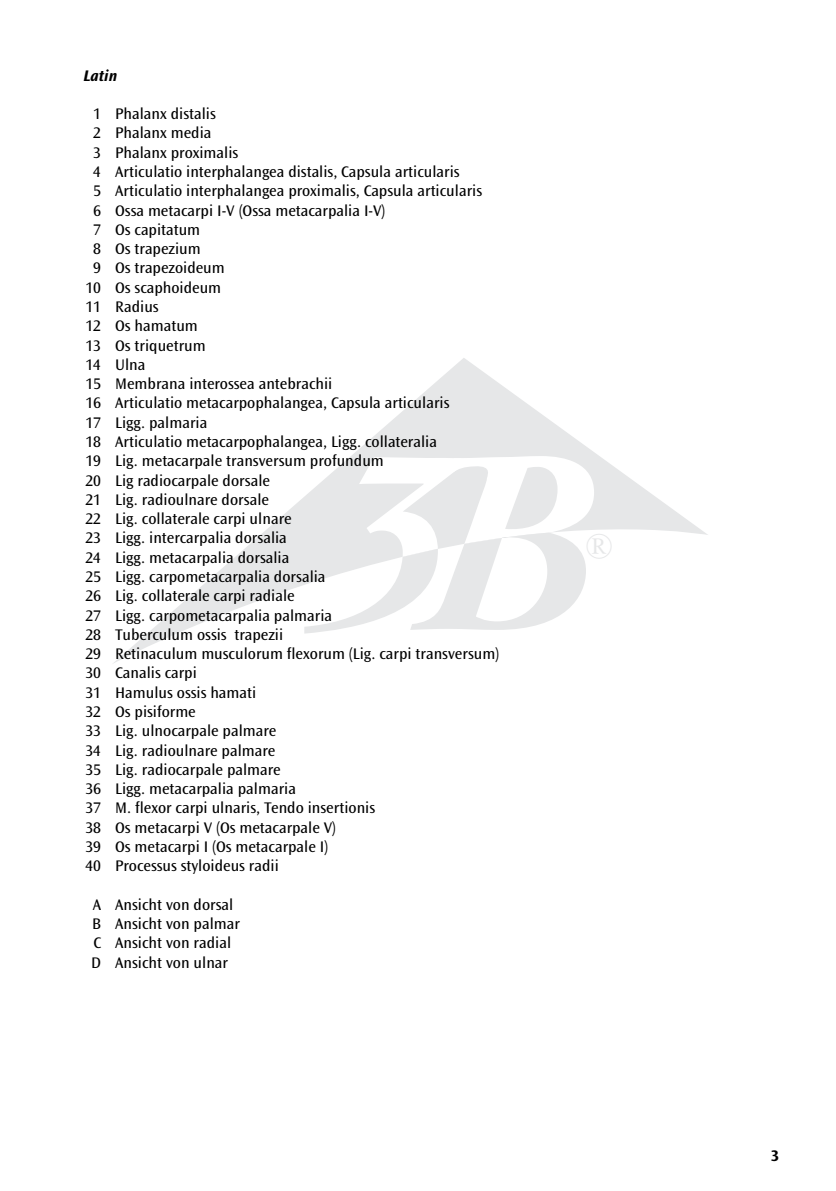
<style>
.page{position:relative;width:836px;height:1191px;background:#fff}
.page>*{position:absolute;margin:0;border:0;box-sizing:border-box;transform-origin:0 0}
.t1{font:36.2px "Perpetua";color:#e6e7e8}
.t2{font:16px/19.2px "Ocean Sans Std";color:#000}
.t3{font:italic 700 16px "Ocean Sans Std";color:#000}
.t4{font:700 16px "Ocean Sans Std";color:#000}
</style>
<div class="page">
<svg style="left:113px;top:358px;width:595px;height:306px"></svg>
<svg style="left:304px;top:456px;width:289px;height:177px"></svg>
<p class="t3" style="left:83px;top:66px;width:35px">Latin</p>
<p class="t2" style="left:93px;top:104px;width:124px">1 Phalanx distalis</p>
<p class="t2" style="left:93px;top:124px;width:120px">2 Phalanx media</p>
<p class="t2" style="left:93px;top:143px;width:146px">3 Phalanx proximalis</p>
<p class="t2" style="left:93px;top:162px;width:367px">4 Articulatio interphalangea distalis, Capsula articularis</p>
<p class="t2" style="left:93px;top:182px;width:390px">5 Articulatio interphalangea proximalis, Capsula articularis</p>
<p class="t2" style="left:93px;top:201px;width:293px">6 Ossa metacarpi I-V (Ossa metacarpalia I-V)</p>
<p class="t2" style="left:93px;top:220px;width:108px">7 Os capitatum</p>
<p class="t2" style="left:93px;top:239px;width:109px">8 Os trapezium</p>
<p class="t2" style="left:93px;top:259px;width:133px">9 Os trapezoideum</p>
<p class="t2" style="left:85px;top:278px;width:137px">10 Os scaphoideum</p>
<p class="t2" style="left:85px;top:297px;width:75px">11 Radius</p>
<p class="t2" style="left:85px;top:316px;width:114px">12 Os hamatum</p>
<p class="t2" style="left:85px;top:336px;width:122px">13 Os triquetrum</p>
<p class="t2" style="left:85px;top:355px;width:61px">14 Ulna</p>
<p class="t2" style="left:85px;top:374px;width:248px">15 Membrana interossea antebrachii</p>
<p class="t2" style="left:85px;top:394px;width:365px">16 Articulatio metacarpophalangea, Capsula articularis</p>
<p class="t2" style="left:85px;top:413px;width:123px">17 Ligg. palmaria</p>
<p class="t2" style="left:85px;top:432px;width:353px">18 Articulatio metacarpophalangea, Ligg. collateralia</p>
<p class="t2" style="left:85px;top:451px;width:300px">19 Lig. metacarpale transversum profundum</p>
<p class="t2" style="left:85px;top:471px;width:186px">20 Lig radiocarpale dorsale</p>
<p class="t2" style="left:85px;top:490px;width:185px">21 Lig. radioulnare dorsale</p>
<p class="t2" style="left:85px;top:509px;width:207px">22 Lig. collaterale carpi ulnare</p>
<p class="t2" style="left:85px;top:529px;width:203px">23 Ligg. intercarpalia dorsalia</p>
<p class="t2" style="left:85px;top:548px;width:205px">24 Ligg. metacarpalia dorsalia</p>
<p class="t2" style="left:85px;top:567px;width:241px">25 Ligg. carpometacarpalia dorsalia</p>
<p class="t2" style="left:85px;top:586px;width:211px">26 Lig. collaterale carpi radiale</p>
<p class="t2" style="left:85px;top:606px;width:248px">27 Ligg. carpometacarpalia palmaria</p>
<p class="t2" style="left:85px;top:625px;width:199px">28 Tuberculum ossis trapezii</p>
<p class="t2" style="left:85px;top:644px;width:415px">29 Retinaculum musculorum flexorum (Lig. carpi transversum)</p>
<p class="t2" style="left:85px;top:664px;width:113px">30 Canalis carpi</p>
<p class="t2" style="left:85px;top:683px;width:172px">31 Hamulus ossis hamati</p>
<p class="t2" style="left:85px;top:702px;width:112px">32 Os pisiforme</p>
<p class="t2" style="left:85px;top:721px;width:192px">33 Lig. ulnocarpale palmare</p>
<p class="t2" style="left:85px;top:741px;width:191px">34 Lig. radioulnare palmare</p>
<p class="t2" style="left:85px;top:760px;width:197px">35 Lig. radiocarpale palmare</p>
<p class="t2" style="left:85px;top:779px;width:212px">36 Ligg. metacarpalia palmaria</p>
<p class="t2" style="left:85px;top:798px;width:291px">37 M. flexor carpi ulnaris, Tendo insertionis</p>
<p class="t2" style="left:85px;top:818px;width:252px">38 Os metacarpi V (Os metacarpale V)</p>
<p class="t2" style="left:85px;top:837px;width:244px">39 Os metacarpi I (Os metacarpale I)</p>
<p class="t2" style="left:85px;top:856px;width:195px">40 Processus styloideus radii</p>
<p class="t2" style="left:91px;top:895px;width:150px">A Ansicht von dorsal<br>B Ansicht von palmar<br>C Ansicht von radial<br>D Ansicht von ulnar</p>
<h1 class="t1" style="left:585px;top:529px;width:29px">®</h1>
<p class="t4" style="left:770px;top:1146px;width:10px">3</p>
</div>
